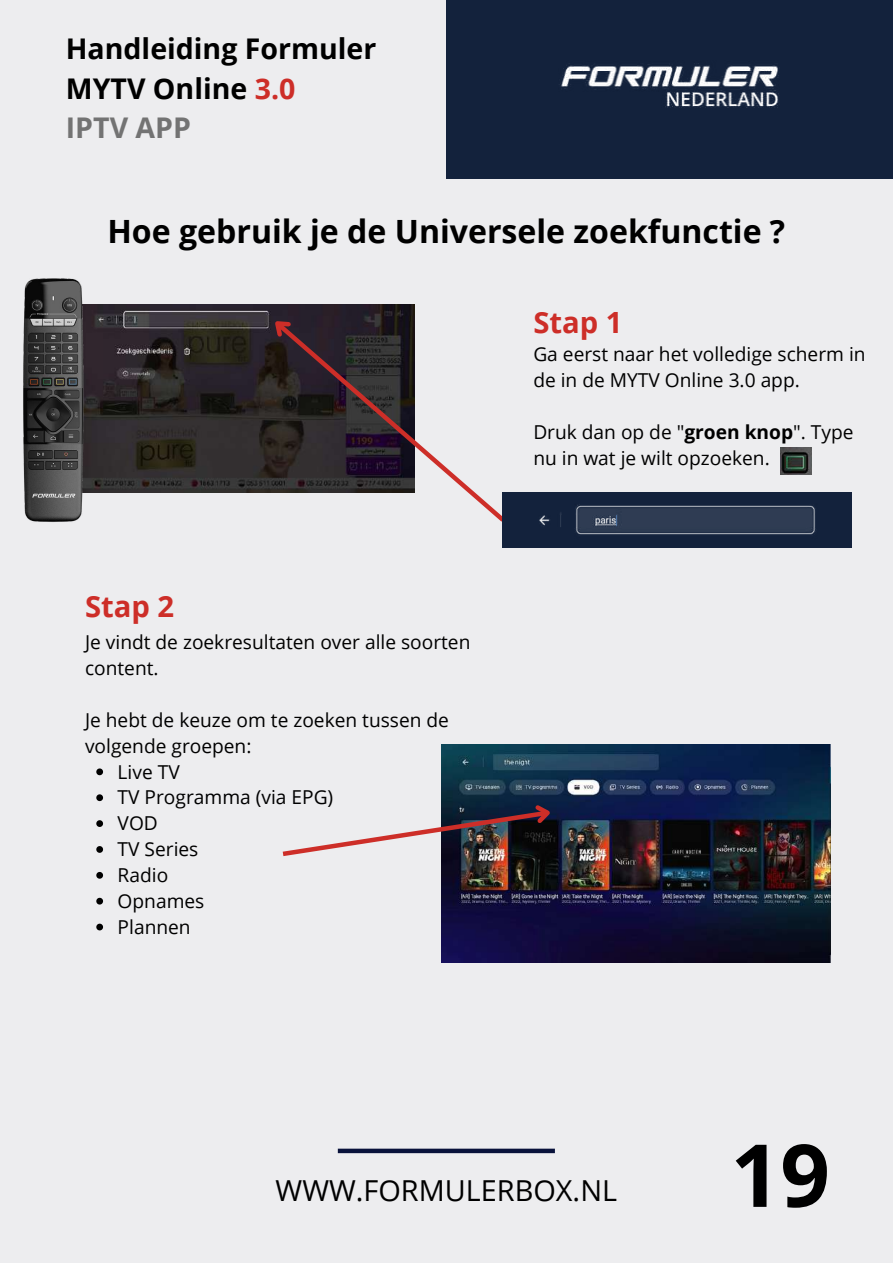
<style>
.page{position:relative;width:893px;height:1264px;background:#fff}
.page>*{position:absolute;margin:0;border:0;box-sizing:border-box;transform-origin:0 0}
.t1{font:700 86.85px "Open Sans";color:#000}
.t2{font:700 32.1px "Open Sans";color:#000}
.t3{font:700 29.25px "Open Sans";color:#cd2e28}
.t4{font:28.8px "Open Sans";color:#000}
.t5{font:700 28.5px/39.3px "Open Sans";color:#000}
.t6{font:19.2px/25.8px "Open Sans";color:#000}
.s1{color:#cd2e28}
.s2{color:#737373}
.s3{font-weight:700}
</style>
<div class="page">
<div style="left:0;top:0;width:892px;height:1262px;background:#ededef"></div>
<div style="left:338px;top:1148px;width:217px;height:5px;background:#09123b"></div>
<img style="left:85px;top:304px;width:329px;height:188px">
<svg style="left:271px;top:317px;width:232px;height:209px"></svg>
<svg style="left:263px;top:309px;width:34px;height:34px"></svg>
<img style="left:441px;top:744px;width:389px;height:218px">
<div style="left:503px;top:492px;width:348px;height:55px;background:#13223c"></div>
<svg style="left:96px;top:768px;width:7px;height:7px"></svg>
<svg style="left:96px;top:794px;width:7px;height:7px"></svg>
<svg style="left:96px;top:820px;width:7px;height:7px"></svg>
<svg style="left:96px;top:846px;width:7px;height:6px"></svg>
<svg style="left:96px;top:872px;width:7px;height:6px"></svg>
<svg style="left:96px;top:897px;width:7px;height:7px"></svg>
<svg style="left:96px;top:923px;width:7px;height:7px"></svg>
<svg style="left:282px;top:798px;width:275px;height:61px"></svg>
<div style="left:446px;top:0;width:446px;height:178px;background:#13223c"></div>
<img style="left:561px;top:63px;width:218px;height:45px">
<img style="left:23px;top:278px;width:62px;height:244px">
<img style="left:539px;top:504px;width:277px;height:31px">
<img style="left:780px;top:448px;width:31px;height:27px">
<h3 class="t5" style="left:66px;top:29px;width:312px">Handleiding Formuler<br>MYTV Online <span class="s1">3.0<br></span><span class="s2">IPTV APP</span></h3>
<h2 class="t2" style="left:107px;top:208px;width:679px">Hoe gebruik je de Universele zoekfunctie ?</h2>
<h3 class="t3" style="left:533px;top:302px;width:91px">Stap 1</h3>
<h3 class="t3" style="left:85px;top:585px;width:91px">Stap 2</h3>
<p class="t6" style="left:85px;top:629px;width:387px">Je vindt de zoekresultaten over alle soorten content.</p>
<p class="t6" style="left:85px;top:706px;width:365px">Je hebt de keuze om te zoeken tussen de volgende groepen:</p>
<p class="t6" style="left:118px;top:758px;width:217px">Live TV<br>TV Programma (via EPG)<br>VOD<br>TV Series<br>Radio<br>Opnames<br>Plannen</p>
<p class="t6" style="left:533px;top:341px;width:334px">Ga eerst naar het volledige scherm in de in de MYTV Online 3.0 app.</p>
<p class="t6" style="left:533px;top:418px;width:322px">Druk dan op de "<span class="s3">groen knop</span>". Type nu in wat je wilt opzoeken.</p>
<h3 class="t4" style="left:275px;top:1170px;width:343px">WWW.FORMULERBOX.NL</h3>
<h1 class="t1" style="left:730px;top:1114px;width:101px">19</h1>
</div>
